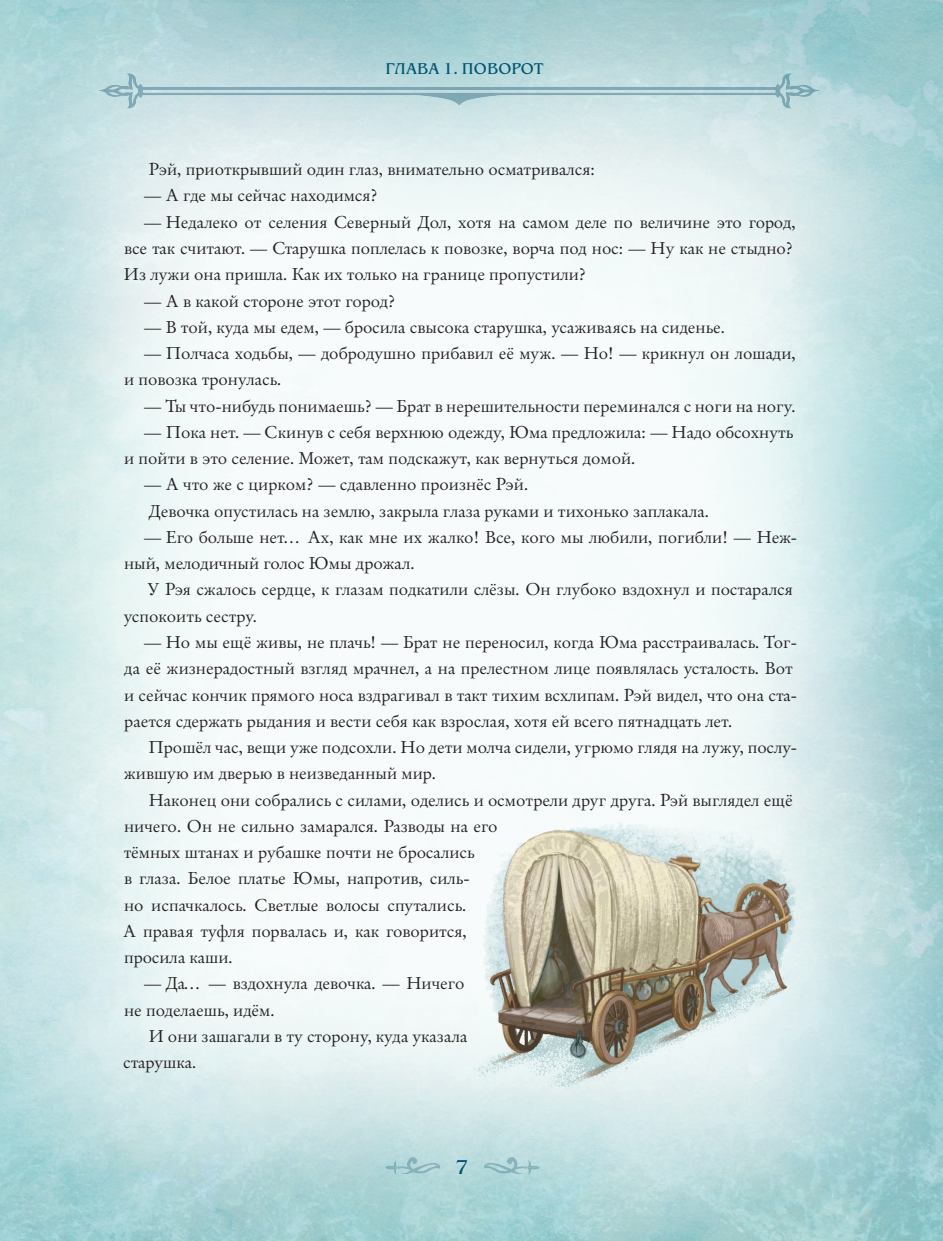
<style>
.page{position:relative;width:943px;height:1241px;background:#fff}
.page>*{position:absolute;margin:0;border:0;box-sizing:border-box;transform-origin:0 0}
.t1{font:19.78px "Benguiat Book ITC";color:#005571}
.t2{font:17.15px/26.2px "Original Garamond BT";color:#231f20}
.t3{font:15.4px "Benguiat Book ITC";letter-spacing:.01em;color:#005571}
</style>
<div class="page">
<img style="left:1px;top:0;width:941px;height:1240px">
<img style="left:463px;top:792px;width:341px;height:299px">
<img style="left:85px;top:68px;width:745px;height:51px">
<img style="left:383px;top:1155px;width:57px;height:21px">
<img style="left:484px;top:1155px;width:57px;height:21px">
<p class="t3" style="left:385px;top:60px;width:160px">ГЛАВА 1. ПОВОРОТ</p>
<p class="t2" style="left:149px;top:158px;width:447px">Рэй, приоткрывший один глаз, внимательно осматривался:</p>
<p class="t2" style="left:144px;top:184px;width:235px">— А где мы сейчас находимся?</p>
<p class="t2" style="left:124px;top:210px;width:673px;text-indent:20px">— Недалеко от селения Северный Дол, хотя на самом деле по величине это город, все так считают. — Старушка поплелась к повозке, ворча под нос: — Ну как не стыдно?<br>Из лужи она пришла. Как их только на границе пропустили?</p>
<p class="t2" style="left:144px;top:289px;width:253px">— А в какой стороне этот город?</p>
<p class="t2" style="left:144px;top:315px;width:582px">— В той, куда мы едем, — бросила свысока старушка, усаживаясь на сиденье.</p>
<p class="t2" style="left:124px;top:342px;width:673px;text-indent:20px">— Полчаса ходьбы, — добродушно прибавил её муж. — Но! — крикнул он лошади, и повозка тронулась.</p>
<p class="t2" style="left:144px;top:394px;width:653px">— Ты что-нибудь понимаешь? — Брат в нерешительности переминался с ноги на ногу.</p>
<p class="t2" style="left:124px;top:420px;width:671px;text-indent:20px">— Пока нет. — Скинув с себя верхнюю одежду, Юма предложила: — Надо обсохнуть и пойти в это селение. Может, там подскажут, как вернуться домой.</p>
<p class="t2" style="left:144px;top:473px;width:566px">— А что же с цирком? — сдавленно произнёс Рэй.<br>Девочка опустилась на землю, закрыла глаза руками и тихонько заплакала.</p>
<p class="t2" style="left:124px;top:525px;width:674px;text-indent:20px">— Его больше нет… Ах, как мне их жалко! Все, кого мы любили, погибли! — Неж&shy;ный, мелодичный голос Юмы дрожал.</p>
<p class="t2" style="left:124px;top:578px;width:670px;text-indent:24px">У Рэя сжалось сердце, к глазам подкатили слёзы. Он глубоко вздохнул и постарался успокоить сестру.</p>
<p class="t2" style="left:124px;top:630px;width:674px;text-indent:20px">— Но мы ещё живы, не плачь! — Брат не переносил, когда Юма расстраивалась. Тог&shy;да её жизнерадостный взгляд мрачнел, а на прелестном лице появлялась усталость. Вот и сейчас кончик прямого носа вздрагивал в такт тихим всхлипам. Рэй видел, что она ста&shy;рается сдержать рыдания и вести себя как взрослая, хотя ей всего пятнадцать лет.</p>
<p class="t2" style="left:124px;top:735px;width:675px;text-indent:25px">Прошёл час, вещи уже подсохли. Но дети молча сидели, угрюмо глядя на лужу, послу&shy;жившую им дверью в неизведанный мир.</p>
<p class="t2" style="left:123px;top:788px;width:671px;text-indent:26px">Наконец они собрались с силами, оделись и осмотрели друг друга. Рэй выглядел ещё ничего. Он не сильно замарался. Разводы на его<br>тёмных штанах и рубашке почти не бросались<br>в глаза. Белое платье Юмы, напротив, силь-<br>но испачкалось. Светлые волосы спутались.<br>А правая туфля порвалась и, как говорится,<br>просила каши.</p>
<p class="t2" style="left:124px;top:972px;width:342px;text-indent:20px">— Да… — вздохнула девочка. — Ничего не поделаешь, идём.</p>
<p class="t2" style="left:123px;top:1024px;width:346px;text-indent:26px">И они зашагали в ту сторону, куда указала старушка.</p>
<p class="t1" style="left:455px;top:1156px;width:14px">7</p>
</div>
